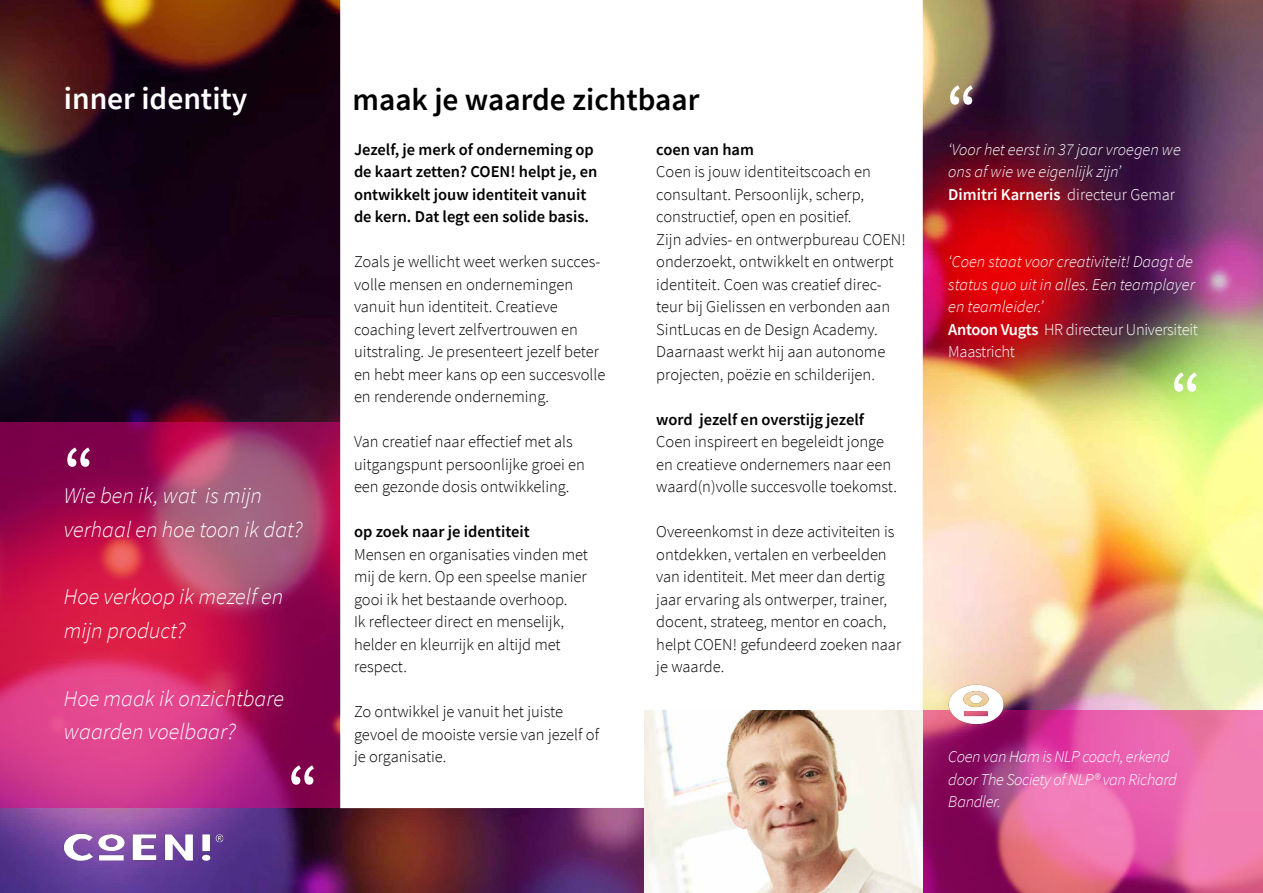
<style>
.page{position:relative;width:1263px;height:893px;background:#fff}
.page>*{position:absolute;margin:0;border:0;box-sizing:border-box;transform-origin:0 0}
.t1{font:600 63px "Source Sans Pro";color:#fff}
.t2{font:600 31.5px "Source Sans Pro";color:#000}
.t3{font:600 31.5px "Source Sans Pro";color:#fff}
.t4{font:italic 300 22.5px/33.8px "Source Sans Pro";color:#fff}
.t5{font:300 16.5px/22.5px "Source Sans Pro";color:#000}
.t6{font:italic 300 16.5px/22.5px "Source Sans Pro";color:#fff}
.t7{font:600 16.5px/22.5px "Source Sans Pro";color:#000}
.t8{font:italic 300 16.5px/22.5px "Source Sans Pro";letter-spacing:-.02em;color:#fff}
.s1{font-weight:600;font-style:normal}
.s2{font-style:normal}
</style>
<div class="page">
<img style="left:0;top:0;width:1263px;height:893px">
<div style="left:340px;top:0;width:583px;height:808px;background:#fff"></div>
<img style="left:57px;top:829px;width:170px;height:36px">
<img style="left:644px;top:710px;width:279px;height:183px">
<svg style="left:0;top:422px;width:340px;height:386px;background:#b62664"></svg>
<svg style="left:923px;top:710px;width:340px;height:183px;background:#d05394"></svg>
<img style="left:935px;top:677px;width:82px;height:56px">
<h2 class="t3" style="left:64px;top:78px;width:185px">inner identity</h2>
<h1 class="t1" style="left:64px;top:429px;width:32px">“</h1>
<h3 class="t4" style="left:64px;top:479px;width:240px">Wie ben ik, wat is mijn verhaal en hoe toon ik dat?</h3>
<h3 class="t4" style="left:64px;top:580px;width:221px">Hoe verkoop ik mezelf en mijn product?</h3>
<h3 class="t4" style="left:64px;top:681px;width:222px">Hoe maak ik onzichtbare waarden voelbaar?</h3>
<h1 class="t1" style="left:288px;top:746px;width:32px">“</h1>
<h2 class="t2" style="left:352px;top:79px;width:348px">maak je waarde zichtbaar</h2>
<p class="t7" style="left:354px;top:138px;width:245px">Jezelf, je merk of onderneming op de kaart zetten? COEN! helpt je, en ontwikkelt jouw identiteit vanuit de kern. Dat legt een solide basis.</p>
<p class="t5" style="left:354px;top:251px;width:253px">Zoals je wellicht weet werken succes&shy;volle mensen en ondernemingen vanuit hun identiteit. Creatieve coaching levert zelfvertrouwen en uitstraling. Je presenteert jezelf beter en hebt meer kans op een succesvolle en renderende onderneming.</p>
<p class="t5" style="left:354px;top:431px;width:233px">Van creatief naar effectief met als uitgangspunt persoonlijke groei en een gezonde dosis ontwikkeling.</p>
<p class="t7" style="left:354px;top:520px;width:177px">op zoek naar je identiteit</p>
<p class="t5" style="left:354px;top:543px;width:236px">Mensen en organisaties vinden met mij de kern. Op een speelse manier gooi ik het bestaande overhoop.<br>Ik reflecteer direct en menselijk, helder en kleurrijk en altijd met respect.</p>
<p class="t5" style="left:354px;top:701px;width:246px">Zo ontwikkel je vanuit het juiste gevoel de mooiste versie van jezelf of je organisatie.</p>
<p class="t7" style="left:656px;top:138px;width:99px">coen van ham</p>
<p class="t5" style="left:656px;top:161px;width:251px">Coen is jouw identiteitscoach en consultant. Persoonlijk, scherp, constructief, open en positief.<br>Zijn advies- en ontwerpbureau COEN! onderzoekt, ontwikkelt en ontwerpt identiteit. Coen was creatief direc&shy;teur bij Gielissen en verbonden aan SintLucas en de Design Academy.<br>Daarnaast werkt hij aan autonome projecten, poëzie en schilderijen.</p>
<p class="t7" style="left:656px;top:408px;width:209px">word jezelf en overstijg jezelf</p>
<p class="t5" style="left:656px;top:431px;width:242px">Coen inspireert en begeleidt jonge en creatieve ondernemers naar een waard(n)volle succesvolle toekomst.</p>
<p class="t5" style="left:656px;top:521px;width:246px">Overeenkomst in deze activiteiten is ontdekken, vertalen en verbeelden van identiteit. Met meer dan dertig jaar ervaring als ontwerper, trainer, docent, strateeg, mentor en coach, helpt COEN! gefundeerd zoeken naar je waarde.</p>
<h1 class="t1" style="left:946px;top:66px;width:32px">“</h1>
<p class="t6" style="left:948px;top:138px;width:234px">‘Voor het eerst in 37 jaar vroegen we ons af wie we eigenlijk zijn’<br><span class="s1">Dimitri Karneris</span> <span class="s2">directeur Gemar</span></p>
<p class="t6" style="left:948px;top:251px;width:251px">‘Coen staat voor creativiteit! Daagt de status quo uit in alles. Een teamplayer en teamleider.’<br><span class="s1">Antoon Vugts</span> <span class="s2">HR directeur Universiteit<br>Maastricht</span></p>
<h1 class="t1" style="left:1170px;top:353px;width:32px">“</h1>
<p class="t8" style="left:948px;top:746px;width:230px">Coen van Ham is NLP coach, erkend door The Society of NLP® van Richard<br>Bandler.</p>
</div>
